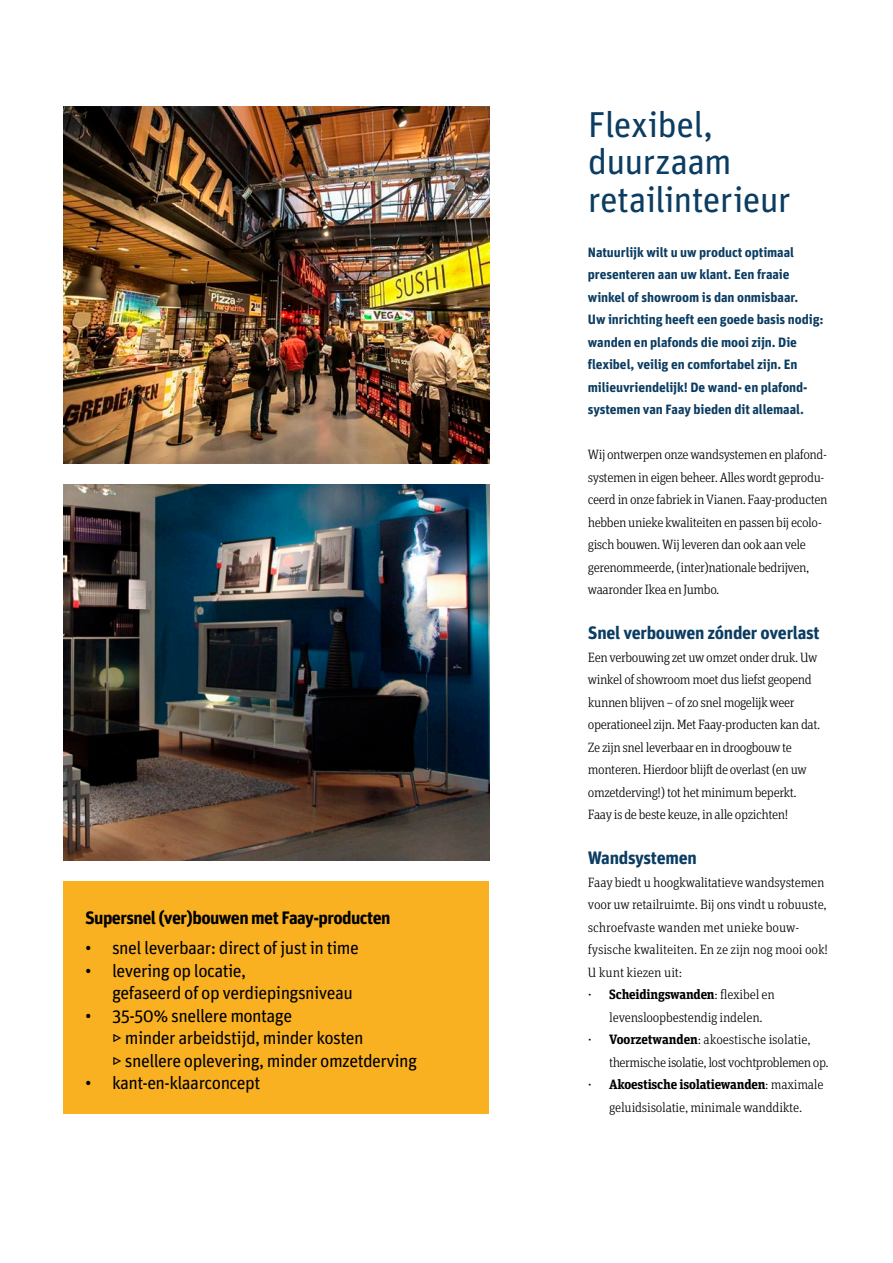
<style>
.page{position:relative;width:893px;height:1263px;background:#fff}
.page>*{position:absolute;margin:0;border:0;box-sizing:border-box;transform-origin:0 0}
.t1{font:36px/37.5px "Unit Pro";letter-spacing:-.025em;color:#0b3c62}
.t2{font:18px/22.5px "Unit Pro";letter-spacing:-.03em;color:#000}
.t3{font:700 18px "Unit Pro";letter-spacing:-.015em;color:#0b3c62}
.t4{font:700 18px "Unit Pro";letter-spacing:-.03em;color:#000}
.t5{font:300 13.5px/22.5px "Unit Slab Pro";letter-spacing:-.03em;color:#000}
.t6{font:700 13.5px/22.5px "Unit Pro";letter-spacing:-.005em;color:#0b3c62}
.t7{font:300 13.5px/22.5px "Unit Slab Pro";letter-spacing:-.01em;color:#000}
.s1{font-weight:700}
</style>
<div class="page">
<div style="left:64px;top:882px;width:425px;height:232px;background:#f9b121"></div>
<img style="left:64px;top:106px;width:425px;height:357px">
<img style="left:64px;top:484px;width:425px;height:377px">
<h2 class="t4" style="left:85px;top:906px;width:307px">Supersnel (ver)bouwen met Faay-producten</h2>
<h2 class="t2" style="left:85px;top:936px;width:275px">• snel leverbaar: direct of just in time</h2>
<h2 class="t2" style="left:112px;top:959px;width:243px;text-indent:-27px">• levering op locatie,<br>gefaseerd of op verdiepingsniveau</h2>
<h2 class="t2" style="left:112px;top:1004px;width:307px;text-indent:-27px">• 35-50% snellere montage<br>▷ minder arbeidstijd, minder kosten<br>▷ snellere oplevering, minder omzetderving</h2>
<h2 class="t2" style="left:85px;top:1071px;width:177px">• kant-en-klaarconcept</h2>
<h1 class="t1" style="left:588px;top:105px;width:204px">Flexibel, duurzaam retailinterieur</h1>
<p class="t6" style="left:588px;top:240px;width:237px">Natuurlijk wilt u uw product optimaal presenteren aan uw klant. Een fraaie winkel of showroom is dan onmisbaar.<br>Uw inrichting heeft een goede basis nodig: wanden en plafonds die mooi zijn. Die flexibel, veilig en comfortabel zijn. En milieuvriendelijk! De wand- en plafond&shy;systemen van Faay bieden dit allemaal.</p>
<p class="t5" style="left:588px;top:443px;width:241px">Wij ontwerpen onze wandsystemen en plafond&shy;systemen in eigen beheer. Alles wordt geprodu&shy;ceerd in onze fabriek in Vianen. Faay-producten hebben unieke kwaliteiten en passen bij ecolo&shy;gisch bouwen. Wij leveren dan ook aan vele gerenommeerde, (inter)nationale bedrijven, waaronder Ikea en Jumbo.</p>
<h2 class="t3" style="left:588px;top:621px;width:233px">Snel verbouwen zónder overlast</h2>
<p class="t5" style="left:588px;top:645px;width:234px">Een verbouwing zet uw omzet onder druk. Uw winkel of showroom moet dus liefst geopend kunnen blijven – of zo snel mogelijk weer operationeel zijn. Met Faay-producten kan dat.<br>Ze zijn snel leverbaar en in droogbouw te monteren. Hierdoor blijft de overlast (en uw omzetderving!) tot het minimum beperkt.<br>Faay is de beste keuze, in alle opzichten!</p>
<h2 class="t3" style="left:588px;top:846px;width:110px">Wandsystemen</h2>
<p class="t7" style="left:588px;top:870px;width:242px">Faay biedt u hoogkwalitatieve wandsystemen voor uw retailruimte. Bij ons vindt u robuuste, schroefvaste wanden met unieke bouw&shy;fysische kwaliteiten. En ze zijn nog mooi ook!<br>U kunt kiezen uit:</p>
<p class="t5" style="left:609px;top:983px;width:167px;text-indent:-21px">• <span class="s1">Scheidingswanden</span>: flexibel en levensloopbestendig indelen.</p>
<p class="t5" style="left:609px;top:1028px;width:221px;text-indent:-21px">• <span class="s1">Voorzetwanden</span>: akoestische isolatie, thermische isolatie, lost vochtproblemen op.</p>
<p class="t5" style="left:588px;top:1073px;width:237px;text-align:center">• <span class="s1">Akoestische isolatiewanden</span>: maximale geluidsisolatie, minimale wanddikte.</p>
</div>
